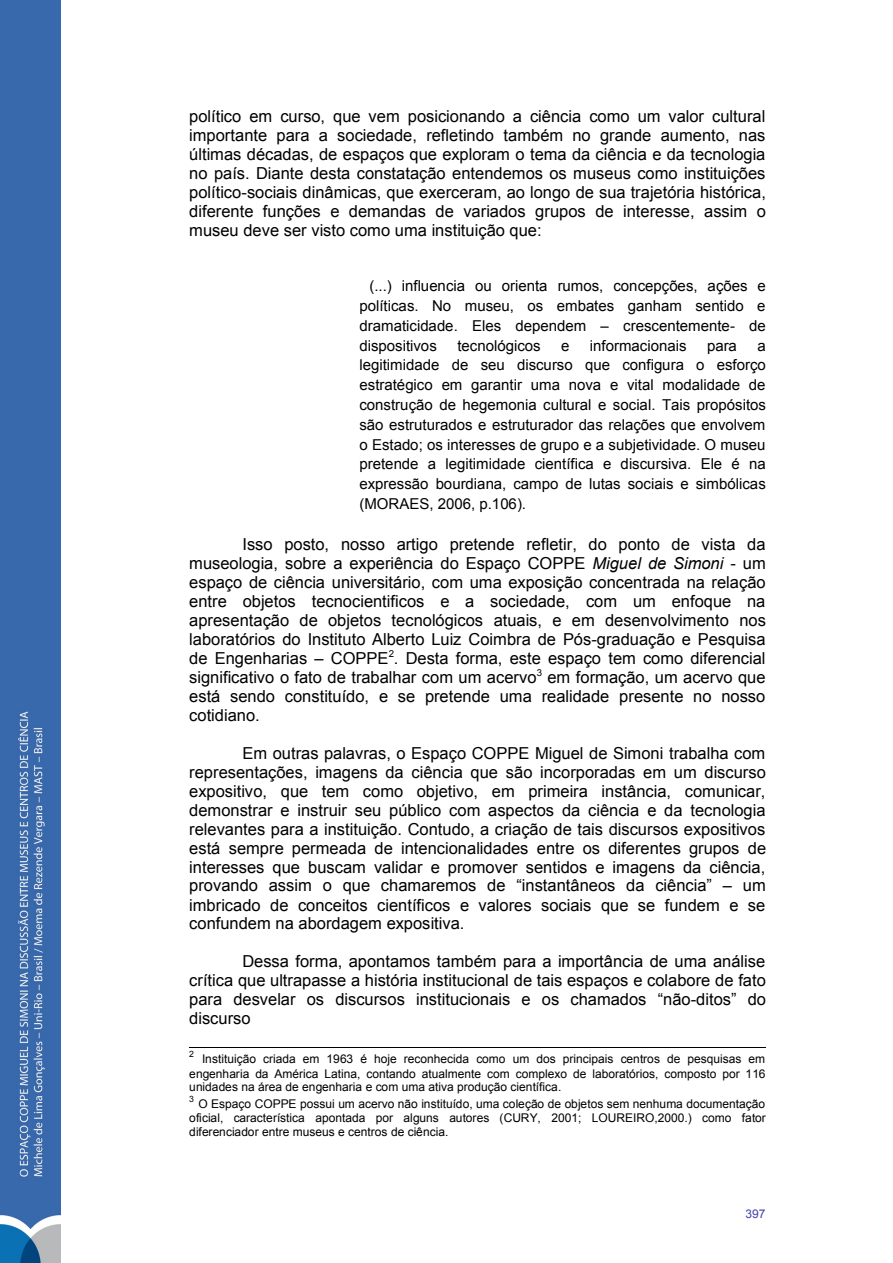
<style>
.page{position:relative;width:893px;height:1263px;background:#fff}
.page>*{position:absolute;margin:0;border:0;box-sizing:border-box;transform-origin:0 0}
.t1{font:16.5px/18.9px "Arial";color:#000;text-align:justify}
.t2{font:15px/19.8px "Arial";color:#000;text-align:justify}
.t3{font:12px/14.1px "Arial";color:#000;text-align:justify}
.t4{font:12px "Arial";color:#4040ab}
.t5{font:8.7px "Arial";color:#000}
.s1{font-style:italic}
</style>
<div class="page">
<img style="left:0;top:0;width:61px;height:1263px">
<hr style="left:189px;top:1047px;width:576px;height:1px;background:#000">
<p class="t1" style="left:189px;top:107px;width:578px">político em curso, que vem posicionando a ciência como um valor cultural importante para a sociedade, refletindo também no grande aumento, nas últimas décadas, de espaços que exploram o tema da ciência e da tecnologia no país. Diante desta constatação entendemos os museus como instituições político-sociais dinâmicas, que exerceram, ao longo de sua trajetória histórica, diferente funções e demandas de variados grupos de interesse, assim o museu deve ser visto como uma instituição que:</p>
<p class="t2" style="left:359px;top:276px;width:408px;text-indent:10px">(...) influencia ou orienta rumos, concepções, ações e políticas. No museu, os embates ganham sentido e dramaticidade. Eles dependem – crescentemente- de dispositivos</p>
<p class="t2" style="left:457px;top:335px;width:85px">tecnológicos</p>
<p class="t2" style="left:561px;top:335px;width:10px">e</p>
<p class="t2" style="left:590px;top:335px;width:98px">informacionais</p>
<p class="t2" style="left:707px;top:335px;width:31px">para</p>
<p class="t2" style="left:359px;top:335px;width:408px;text-indent:398px">a legitimidade de seu discurso que configura o esforço estratégico em garantir uma nova e vital modalidade de construção de hegemonia cultural e social. Tais propósitos são estruturados e estruturador das relações que envolvem o Estado; os interesses de grupo e a subjetividade. O museu pretende a legitimidade científica e discursiva. Ele é na expressão bourdiana, campo de lutas sociais e simbólicas (MORAES, 2006, p.106).</p>
<p class="t1" style="left:189px;top:535px;width:578px;text-indent:53px">Isso posto, nosso artigo pretende refletir, do ponto de vista da museologia, sobre a experiência do Espaço COPPE <span class="s1">Miguel de Simoni</span> - um espaço de ciência universitário, com uma exposição concentrada na relação entre objetos tecnocientificos e a sociedade, com um enfoque na apresentação de objetos tecnológicos atuais, e em desenvolvimento nos laboratórios do Instituto Alberto Luiz Coimbra de Pós-graduação e Pesquisa de Engenharias – COPPE<sup>2</sup>. Desta forma, este espaço tem como diferencial significativo o fato de trabalhar com um acervo<sup>3</sup> em formação, um acervo que está sendo constituído, e se pretende uma realidade presente no nosso cotidiano.</p>
<p class="t1" style="left:189px;top:744px;width:578px;text-indent:53px">Em outras palavras, o Espaço COPPE Miguel de Simoni trabalha com representações, imagens da ciência que são incorporadas em um discurso expositivo, que tem como objetivo, em primeira instância, comunicar, demonstrar e instruir seu público com aspectos da ciência e da tecnologia relevantes para a instituição. Contudo, a criação de tais discursos expositivos está sempre permeada de intencionalidades entre os diferentes grupos de interesses que buscam validar e promover sentidos e imagens da ciência, provando assim o que chamaremos de “instantâneos da ciência” – um imbricado de conceitos científicos e valores sociais que se fundem e se confundem na abordagem expositiva.</p>
<p class="t1" style="left:189px;top:952px;width:578px;text-indent:53px">Dessa forma, apontamos também para a importância de uma análise crítica que ultrapasse a história institucional de tais espaços e colabore de fato para desvelar os discursos institucionais e os chamados “não-ditos” do discurso</p>
<p class="t5" style="left:189px;top:1049px;width:6px">2</p>
<p class="t3" style="left:189px;top:1052px;width:578px;text-indent:13px">Instituição criada em 1963 é hoje reconhecida como um dos principais centros de pesquisas em engenharia da América Latina, contando atualmente com complexo de laboratórios, composto por 116 unidades na área de engenharia e com uma ativa produção científica.</p>
<p class="t5" style="left:189px;top:1094px;width:6px">3</p>
<p class="t3" style="left:189px;top:1097px;width:578px;text-indent:9px">O Espaço COPPE possui um acervo não instituído, uma coleção de objetos sem nenhuma documentação oficial, característica apontada por alguns autores (CURY, 2001; LOUREIRO,2000.) como fator diferenciador entre museus e centros de ciência.</p>
<p class="t4" style="left:745px;top:1206px;width:22px">397</p>
</div>
